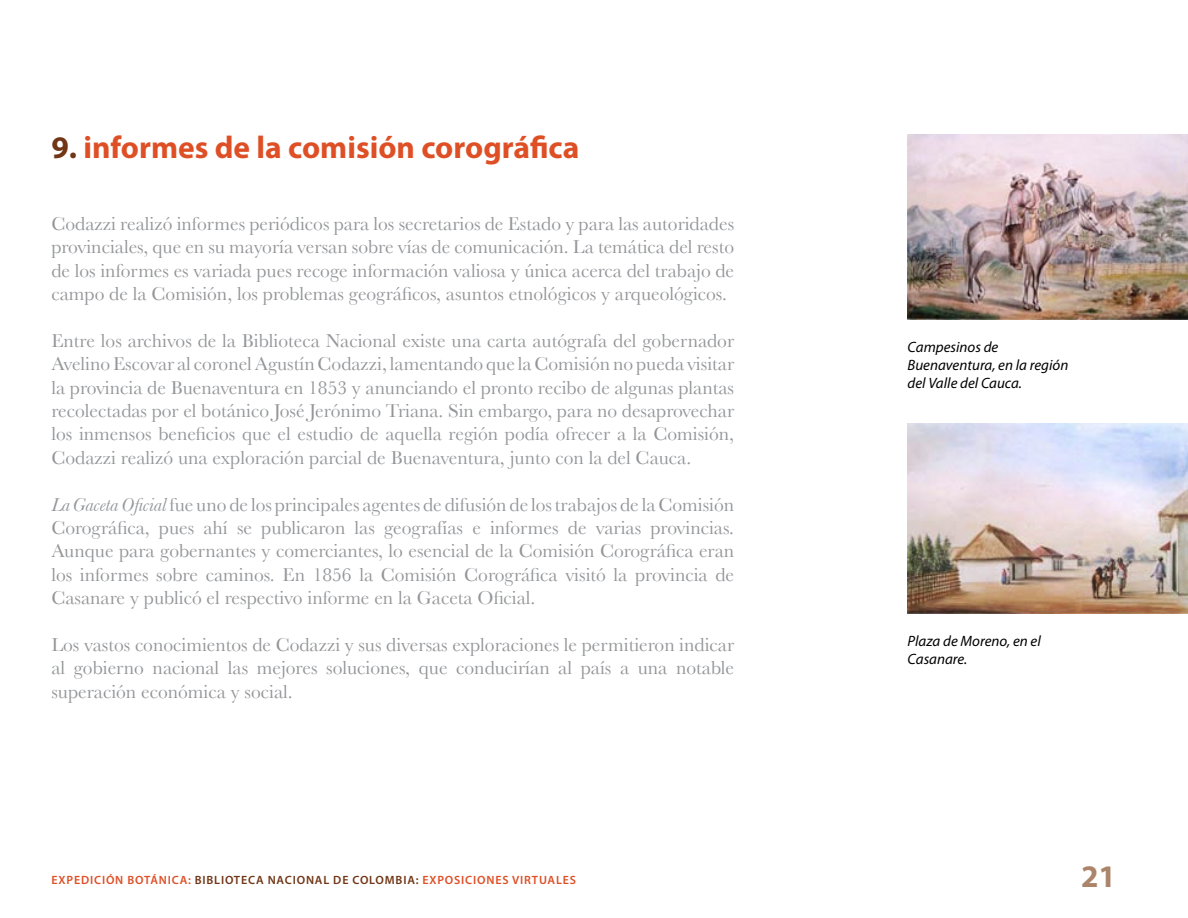
<style>
.page{position:relative;width:1188px;height:918px;background:#fff}
.page>*{position:absolute;margin:0;border:0;box-sizing:border-box;transform-origin:0 0}
.t1{font:700 31.5px "Myriad Pro";color:#de4f26}
.t2{font:700 31.5px "Myriad Pro";color:#ab846a}
.t3{font:19.5px/23.4px "Baskerville";color:#939598;text-align:justify}
.t4{font:italic 15px/18px "Myriad Pro";color:#000}
.t5{font:600 12px "Myriad Pro";letter-spacing:.07em;color:#de4f26}
.s1{color:#703616}
.s2{font-style:italic}
</style>
<div class="page">
<img style="left:908px;top:134px;width:280px;height:186px">
<img style="left:908px;top:423px;width:280px;height:191px">
<h1 class="t1" style="left:51px;top:126px;width:530px"><span class="s1">9.</span> informes de la comisión corográfica</h1>
<p class="t3" style="left:51px;top:212px;width:684px">Codazzi realizó informes periódicos para los secretarios de Estado y para las autoridades provinciales, que en su mayoría versan sobre vías de comunicación. La temática del resto de los informes es variada pues recoge información valiosa y única acerca del trabajo de campo de la Comisión, los problemas geográficos, asuntos etnológicos y arqueológicos.</p>
<p class="t3" style="left:51px;top:329px;width:684px">Entre los archivos de la Biblioteca Nacional existe una carta autógrafa del gobernador Avelino Escovar al coronel Agustín Codazzi, lamentando que la Comisión no pueda visitar la provincia de Buenaventura en 1853 y anunciando el pronto recibo de algunas plantas recolectadas por el botánico José Jerónimo Triana. Sin embargo, para no desaprovechar los inmensos beneficios que el estudio de aquella región podía ofrecer a la Comisión, Codazzi realizó una exploración parcial de Buenaventura, junto con la del Cauca.</p>
<p class="t3" style="left:51px;top:492px;width:684px"><span class="s2">La Gaceta Oficial</span> fue uno de los principales agentes de difusión de los trabajos de la Comisión Corográfica, pues ahí se publicaron las geografías e informes de varias provincias.<br>Aunque para gobernantes y comerciantes, lo esencial de la Comisión Corográfica eran los informes sobre caminos. En 1856 la Comisión Corográfica visitó la provincia de Casanare y publicó el respectivo informe en la Gaceta Oficial.</p>
<p class="t3" style="left:51px;top:633px;width:684px">Los vastos conocimientos de Codazzi y sus diversas exploraciones le permitieron indicar al gobierno nacional las mejores soluciones, que conducirían al país a una notable superación económica y social.</p>
<p class="t5" style="left:52px;top:872px;width:526px">EXPEDICIÓN BOTÁNICA: <span class="s1">BIBLIOTECA NACIONAL DE COLOMBIA:</span> EXPOSICIONES VIRTUALES</p>
<p class="t4" style="left:908px;top:338px;width:162px">Campesinos de<br>Buenaventura, en la región del Valle del Cauca.</p>
<p class="t4" style="left:908px;top:632px;width:135px">Plaza de Moreno, en el<br>Casanare.</p>
<h1 class="t2" style="left:1081px;top:856px;width:36px">21</h1>
</div>
